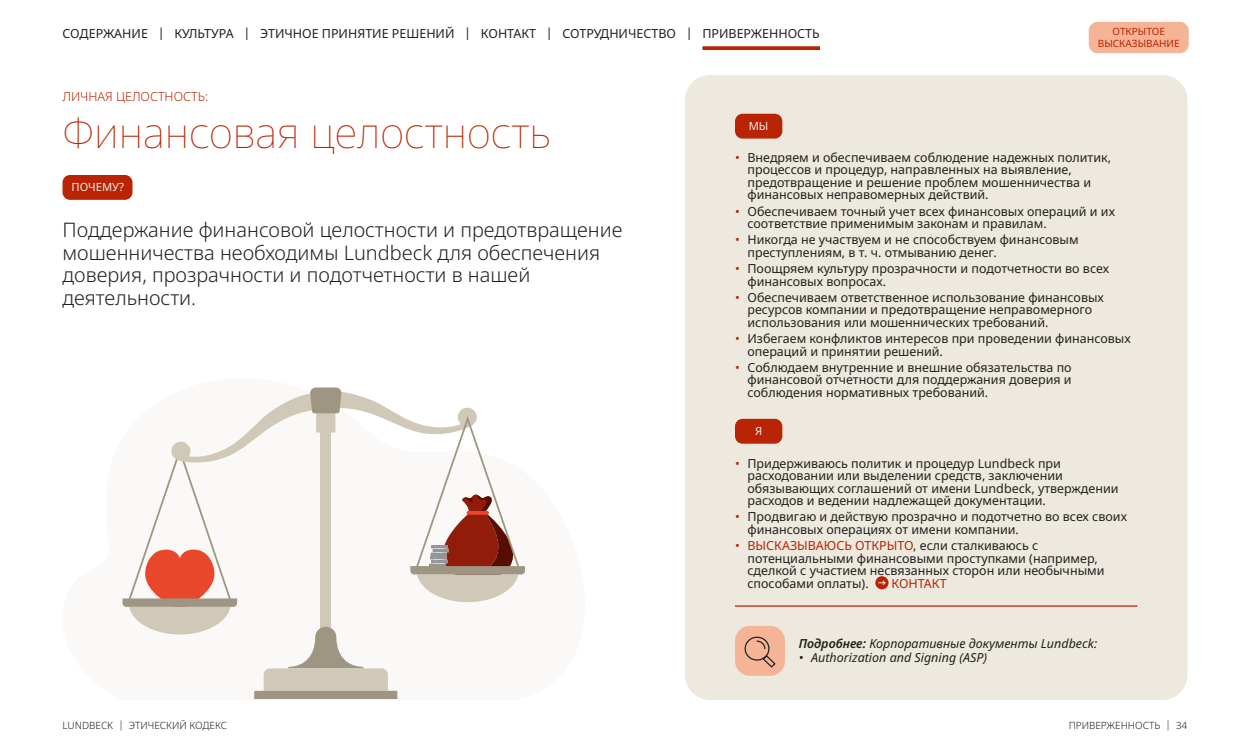
<style>
.page{position:relative;width:1250px;height:750px;background:#fff}
.page>*{position:absolute;margin:0;border:0;box-sizing:border-box;transform-origin:0 0}
.t1{font:100 42.5px "Noto Sans";color:#b92504}
.t2{font:300 20px/22.5px "Noto Sans";color:#22201f}
.t3{font:12.5px/12.5px "Noto Sans";color:#22201f}
.t4{font:italic 12.5px "Noto Sans";color:#22201f}
.t5{font:300 12.5px "Noto Sans";color:#b92504}
.t6{font:12.5px "Noto Sans";color:#b92504}
.t7{font:11.25px "Noto Sans";color:#ede9de}
.t8{font:300 10px "Noto Sans";color:#22201f}
.t9{font:10px/12px "Noto Sans";color:#b92504;text-align:center}
.s1{color:#b92504}
.s2{font-weight:600}
</style>
<div class="page">
<div style="left:1089px;top:22px;width:100px;height:31px;background:#f5b496;border-radius:9px"></div>
<svg style="left:702px;top:46px;width:118px;height:4px"></svg>
<div style="left:685px;top:75px;width:503px;height:625px;background:#ede9de;border-radius:25px"></div>
<div style="left:62px;top:175px;width:70px;height:25px;background:#b92504;border-radius:8px"></div>
<hr style="left:735px;top:605px;width:403px;height:2px;background:#b92504">
<div style="left:735px;top:626px;width:50px;height:50px;background:#f5b496;border-radius:15px"></div>
<svg style="left:744px;top:636px;width:32px;height:32px"></svg>
<div style="left:735px;top:114px;width:47px;height:25px;background:#b92504;border-radius:8px"></div>
<div style="left:735px;top:419px;width:47px;height:25px;background:#b92504;border-radius:8px"></div>
<div style="left:875px;top:576px;width:14px;height:13px;background:#b92504;border-radius:50%"></div>
<svg style="left:878px;top:580px;width:8px;height:5px"></svg>
<svg style="left:123px;top:388px;width:402px;height:311px"></svg>
<p class="t3" style="left:62px;top:28px;width:759px">СОДЕРЖАНИЕ | КУЛЬТУРА | ЭТИЧНОЕ ПРИНЯТИЕ РЕШЕНИЙ | КОНТАКТ | СОТРУДНИЧЕСТВО | ПРИВЕРЖЕННОСТЬ</p>
<p class="t5" style="left:62px;top:89px;width:147px">ЛИЧНАЯ ЦЕЛОСТНОСТЬ:</p>
<p class="t9" style="left:1098px;top:26px;width:83px">ОТКРЫТОЕ<br>ВЫСКАЗЫВАНИЕ</p>
<h1 class="t1" style="left:62px;top:102px;width:490px">Финансовая целостность</h1>
<p class="t7" style="left:71px;top:181px;width:54px">ПОЧЕМУ?</p>
<h2 class="t2" style="left:62px;top:219px;width:562px">Поддержание финансовой целостности и предотвращение мошенничества необходимы Lundbeck для обеспечения доверия, прозрачности и подотчетности в нашей деятельности.</h2>
<p class="t8" style="left:62px;top:720px;width:166px">LUNDBECK | ЭТИЧЕСКИЙ КОДЕКС</p>
<p class="t7" style="left:749px;top:119px;width:21px">МЫ</p>
<p class="t3" style="left:748px;top:151px;width:365px;text-indent:-12px"><span class="s1">•</span> Внедряем и обеспечиваем соблюдение надежных политик, процессов и процедур, направленных на выявление, предотвращение и решение проблем мошенничества и финансовых неправомерных действий.</p>
<p class="t3" style="left:748px;top:205px;width:369px;text-indent:-12px"><span class="s1">•</span> Обеспечиваем точный учет всех финансовых операций и их соответствие применимым законам и правилам.</p>
<p class="t3" style="left:748px;top:234px;width:333px;text-indent:-12px"><span class="s1">•</span> Никогда не участвуем и не способствуем финансовым преступлениям, в т. ч. отмыванию денег.</p>
<p class="t3" style="left:748px;top:263px;width:363px;text-indent:-12px"><span class="s1">•</span> Поощряем культуру прозрачности и подотчетности во всех финансовых вопросах.</p>
<p class="t3" style="left:748px;top:291px;width:358px;text-indent:-12px"><span class="s1">•</span> Обеспечиваем ответственное использование финансовых ресурсов компании и предотвращение неправомерного использования или мошеннических требований.</p>
<p class="t3" style="left:748px;top:333px;width:385px;text-indent:-12px"><span class="s1">•</span> Избегаем конфликтов интересов при проведении финансовых операций и принятии решений.</p>
<p class="t3" style="left:748px;top:361px;width:326px;text-align:justify;text-indent:-12px"><span class="s1">•</span> Соблюдаем внутренние и внешние обязательства по финансовой отчетности для поддержания доверия и соблюдения нормативных требований.</p>
<p class="t7" style="left:755px;top:425px;width:9px">Я</p>
<p class="t3" style="left:748px;top:457px;width:373px;text-indent:-12px"><span class="s1">•</span> Придерживаюсь политик и процедур Lundbeck при расходовании или выделении средств, заключении обязывающих соглашений от имени Lundbeck, утверждении расходов и ведении надлежащей документации.</p>
<p class="t3" style="left:748px;top:511px;width:381px;text-indent:-12px"><span class="s1">•</span> Продвигаю и действую прозрачно и подотчетно во всех своих финансовых операциях от имени компании.</p>
<p class="t3" style="left:748px;top:540px;width:359px;text-indent:-12px"><span class="s1">• ВЫСКАЗЫВАЮСЬ ОТКРЫТО</span>, если сталкиваюсь с потенциальными финансовыми проступками (например, сделкой с участием несвязанных сторон или необычными способами оплаты).</p>
<p class="t6" style="left:891px;top:576px;width:57px">КОНТАКТ</p>
<p class="t4" style="left:799px;top:637px;width:300px"><span class="s2">Подробнее:</span> Корпоративные документы Lundbeck:</p>
<p class="t4" style="left:799px;top:650px;width:190px">• Authorization and Signing (ASP)</p>
<p class="t8" style="left:1069px;top:720px;width:120px">ПРИВЕРЖЕННОСТЬ | 34</p>
</div>
